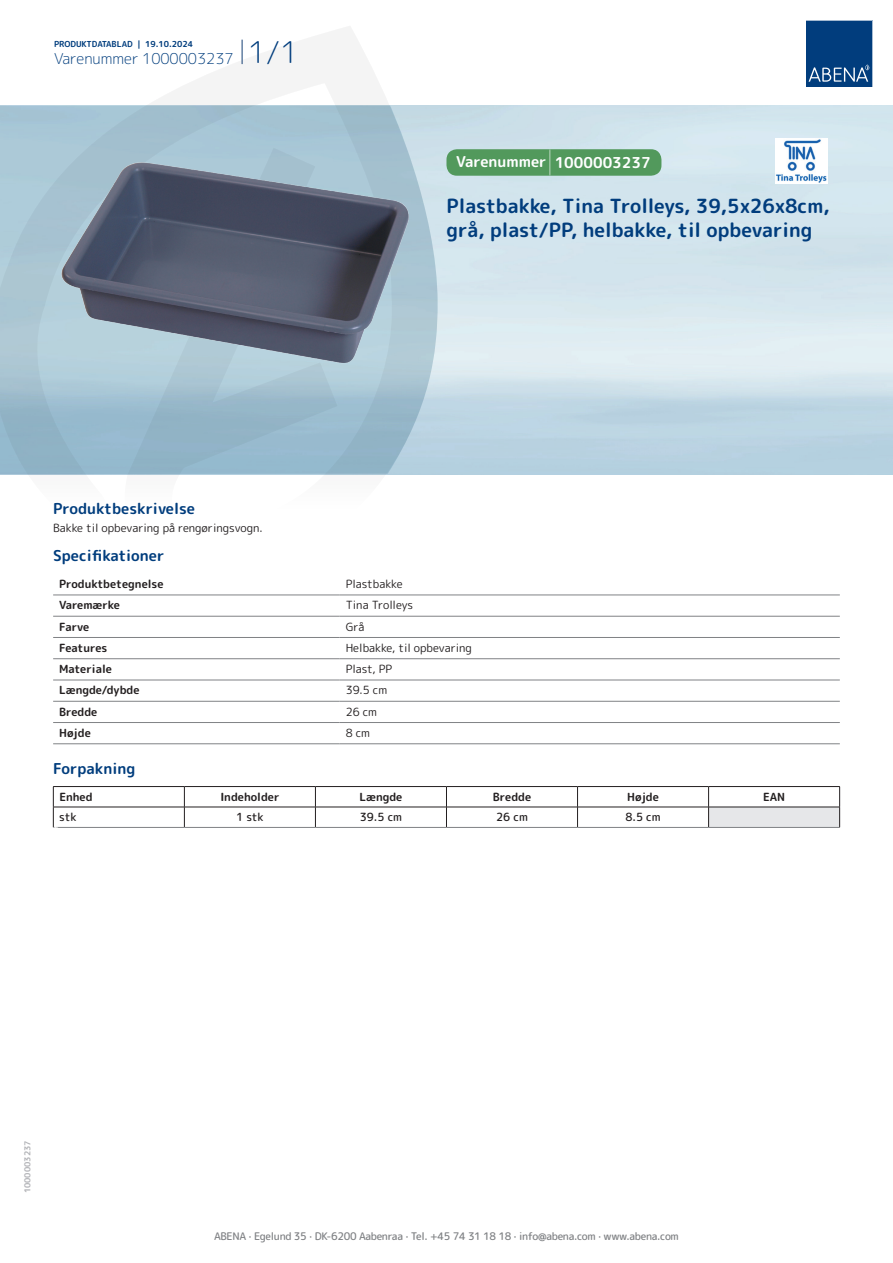
<style>
.page{position:relative;width:893px;height:1263px;background:#fff}
.page>*{position:absolute;margin:0;border:0;box-sizing:border-box;transform-origin:0 0}
.t1{font:700 19.5px/24px "Rounded Mplus 1 c";color:#013d7d}
.t2{font:700 15px "Rounded Mplus 1 c";color:#013d7d}
.t3{font:300 15px "Rounded Mplus 1 c";color:#013d7d}
.t4{font:700 15px "Rounded Mplus 1 c";color:#fff}
.t5{font:700 11.25px "Rounded Mplus 1 c";color:#231f20}
.t6{font:11.25px "Rounded Mplus 1 c";color:#231f20}
.t7{font:500 11.25px "Rounded Mplus 1 c";color:#231f20}
.t8{font:500 10.5px "Rounded Mplus 1 c";letter-spacing:-.03em;color:#808285}
.t9{font:700 10.5px "Rounded Mplus 1 c";color:#fff}
.t10{font:700 8.25px "Rounded Mplus 1 c";color:#013d7d}
.t11{font:700 8.25px "Rounded Mplus 1 c";color:#b2b3b7}
.s1{font-size:30px}
.s2{font-size:25.5px}
</style>
<div class="page">
<svg style="left:0;top:26px;width:439px;height:569px"></svg>
<svg style="left:0;top:106px;width:438px;height:368px"></svg>
<svg style="left:242px;top:40px;width:1px;height:24px"></svg>
<svg style="left:806px;top:20px;width:67px;height:67px"></svg>
<img style="left:47px;top:141px;width:384px;height:247px">
<hr style="left:53px;top:595px;width:287px;height:1px;background:#808285">
<hr style="left:340px;top:595px;width:500px;height:1px;background:#808285">
<hr style="left:53px;top:616px;width:287px;height:1px;background:#808285">
<hr style="left:340px;top:616px;width:500px;height:1px;background:#808285">
<hr style="left:53px;top:637px;width:287px;height:1px;background:#808285">
<hr style="left:340px;top:637px;width:500px;height:1px;background:#808285">
<hr style="left:53px;top:658px;width:287px;height:1px;background:#808285">
<hr style="left:340px;top:658px;width:500px;height:1px;background:#808285">
<hr style="left:53px;top:680px;width:287px;height:1px;background:#808285">
<hr style="left:340px;top:680px;width:500px;height:1px;background:#808285">
<hr style="left:53px;top:701px;width:287px;height:1px;background:#808285">
<hr style="left:340px;top:701px;width:500px;height:1px;background:#808285">
<hr style="left:53px;top:722px;width:287px;height:1px;background:#808285">
<hr style="left:340px;top:722px;width:500px;height:1px;background:#808285">
<hr style="left:53px;top:743px;width:287px;height:1px;background:#808285">
<hr style="left:340px;top:743px;width:500px;height:1px;background:#808285">
<div style="left:709px;top:807px;width:131px;height:20px;background:#e6e7e9"></div>
<hr style="left:53px;top:786px;width:131px;height:1px;background:#231f20">
<hr style="left:184px;top:786px;width:131px;height:1px;background:#231f20">
<hr style="left:315px;top:786px;width:131px;height:1px;background:#231f20">
<hr style="left:446px;top:786px;width:131px;height:1px;background:#231f20">
<hr style="left:577px;top:786px;width:132px;height:1px;background:#231f20">
<hr style="left:709px;top:786px;width:131px;height:1px;background:#231f20">
<hr style="left:53px;top:807px;width:131px;height:1px;background:#231f20">
<svg style="left:53px;top:787px;width:1px;height:40px"></svg>
<hr style="left:184px;top:807px;width:131px;height:1px;background:#231f20">
<svg style="left:184px;top:787px;width:1px;height:40px"></svg>
<hr style="left:315px;top:807px;width:131px;height:1px;background:#231f20">
<svg style="left:315px;top:787px;width:1px;height:40px"></svg>
<hr style="left:446px;top:807px;width:131px;height:1px;background:#231f20">
<svg style="left:446px;top:787px;width:1px;height:40px"></svg>
<hr style="left:577px;top:807px;width:132px;height:1px;background:#231f20">
<svg style="left:577px;top:787px;width:1px;height:40px"></svg>
<hr style="left:709px;top:807px;width:131px;height:1px;background:#231f20">
<svg style="left:708px;top:787px;width:1px;height:40px"></svg>
<svg style="left:839px;top:787px;width:1px;height:40px"></svg>
<hr style="left:53px;top:827px;width:131px;height:1px;background:#808285">
<hr style="left:184px;top:827px;width:131px;height:1px;background:#808285">
<hr style="left:315px;top:827px;width:131px;height:1px;background:#808285">
<hr style="left:446px;top:827px;width:131px;height:1px;background:#808285">
<hr style="left:577px;top:827px;width:132px;height:1px;background:#808285">
<hr style="left:709px;top:827px;width:131px;height:1px;background:#808285">
<div style="left:446px;top:149px;width:215px;height:27px;background:#52995c;border-radius:10px"></div>
<img style="left:775px;top:138px;width:52px;height:46px">
<p class="t10" style="left:54px;top:38px;width:141px">PRODUKTDATABLAD | 19.10.2024</p>
<h2 class="t3" style="left:54px;top:48px;width:246px">Varenummer 1000003237 <span class="s1">1/1</span></h2>
<h2 class="t4" style="left:456px;top:152px;width:196px">Varenummer <span class="s2">|</span> 1000003237</h2>
<h1 class="t1" style="left:446px;top:194px;width:385px">Plastbakke, Tina Trolleys, 39,5x26x8cm, grå, plast/PP, helbakke, til opbevaring</h1>
<h2 class="t2" style="left:53px;top:498px;width:143px">Produktbeskrivelse</h2>
<p class="t6" style="left:53px;top:520px;width:211px">Bakke til opbevaring på rengøringsvogn.</p>
<h2 class="t2" style="left:53px;top:545px;width:113px">Specifikationer</h2>
<p class="t5" style="left:59px;top:576px;width:106px">Produktbetegnelse</p>
<p class="t6" style="left:346px;top:576px;width:58px">Plastbakke</p>
<p class="t5" style="left:59px;top:597px;width:62px">Varemærke</p>
<p class="t6" style="left:346px;top:597px;width:69px">Tina Trolleys</p>
<p class="t5" style="left:59px;top:618px;width:32px">Farve</p>
<p class="t6" style="left:346px;top:618px;width:20px">Grå</p>
<p class="t5" style="left:59px;top:640px;width:50px">Features</p>
<p class="t6" style="left:346px;top:640px;width:128px">Helbakke, til opbevaring</p>
<p class="t5" style="left:59px;top:661px;width:54px">Materiale</p>
<p class="t6" style="left:346px;top:661px;width:48px">Plast, PP</p>
<p class="t5" style="left:59px;top:682px;width:82px">Længde/dybde</p>
<p class="t6" style="left:346px;top:682px;width:43px">39.5 cm</p>
<p class="t5" style="left:59px;top:704px;width:40px">Bredde</p>
<p class="t6" style="left:346px;top:704px;width:33px">26 cm</p>
<p class="t5" style="left:59px;top:725px;width:33px">Højde</p>
<p class="t6" style="left:346px;top:725px;width:26px">8 cm</p>
<h2 class="t2" style="left:53px;top:758px;width:84px">Forpakning</h2>
<p class="t5" style="left:59px;top:789px;width:35px">Enhed</p>
<p class="t5" style="left:220px;top:789px;width:61px">Indeholder</p>
<p class="t5" style="left:359px;top:789px;width:44px">Længde</p>
<p class="t5" style="left:493px;top:789px;width:40px">Bredde</p>
<p class="t5" style="left:627px;top:789px;width:33px">Højde</p>
<p class="t5" style="left:763px;top:789px;width:24px">EAN</p>
<p class="t7" style="left:59px;top:809px;width:19px">stk</p>
<p class="t7" style="left:236px;top:809px;width:29px">1 stk</p>
<p class="t7" style="left:360px;top:809px;width:44px">39.5 cm</p>
<p class="t7" style="left:496px;top:809px;width:33px">26 cm</p>
<p class="t7" style="left:625px;top:809px;width:37px">8.5 cm</p>
<p class="t9" style="left:53px;top:823px;width:7px">*</p>
<p class="t11" style="left:22px;top:1193px;width:54px;rotate:-90deg">1000003237</p>
<p class="t8" style="left:214px;top:1229px;width:466px">ABENA · Egelund 35 · DK-6200 Aabenraa · Tel. +45 74 31 18 18 · info@abena.com · www.abena.com</p>
</div>
